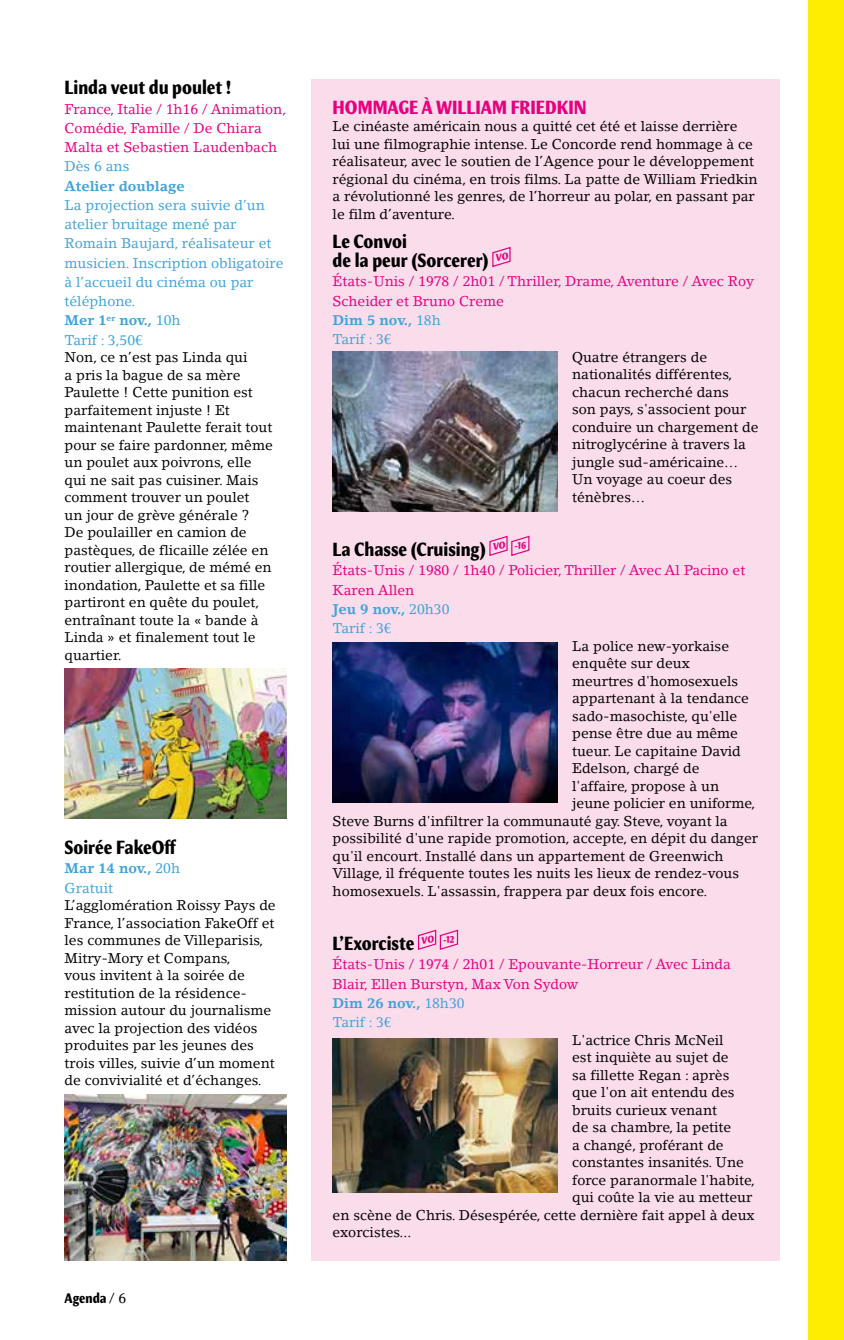
<style>
.page{position:relative;width:844px;height:1340px;background:#fff}
.page>*{position:absolute;margin:0;border:0;box-sizing:border-box;transform-origin:0 0}
.t1{font:700 condensed 19.25px/19.2px "Meadow Pro";color:#000}
.t2{font:700 condensed 19.25px "Meadow Pro";color:#e6007d}
.t3{font:14px/17.5px "Lino Letter";color:#000}
.t4{font:14px/19.2px "Lino Letter";color:#e6007d}
.t5{font:14px/19.2px "Lino Letter";color:#3ea3dc}
.t6{font:700 14px/19.2px "Lino Letter";color:#3ea3dc}
.t7{font:700 condensed 14px "Meadow Pro";color:#000}
.t8{font:700 condensed 9.97px "Meadow Pro";color:#e6007d}
.s1{font-weight:700}
.s2{font-weight:400}
.s3{font-family:"Lino Letter";font-weight:400;font-stretch:normal}
.s4{font-weight:700;color:#3ea3dc}
.s5{color:#3ea3dc}
</style>
<div class="page">
<div style="left:311px;top:79px;width:468px;height:1181px;background:#fadceb"></div>
<svg style="left:489px;top:535px;width:41px;height:21px"></svg>
<svg style="left:418px;top:929px;width:40px;height:21px"></svg>
<img style="left:64px;top:668px;width:222px;height:151px">
<img style="left:64px;top:1094px;width:222px;height:166px">
<img style="left:332px;top:351px;width:225px;height:160px">
<img style="left:332px;top:642px;width:225px;height:160px">
<img style="left:332px;top:1038px;width:225px;height:154px">
<div style="left:807px;top:0;width:36px;height:1339px;background:#ffed00"></div>
<svg style="left:492px;top:246px;width:19px;height:22px"></svg>
<h1 class="t1" style="left:64px;top:78px;width:168px">Linda veut du poulet !</h1>
<p class="t4" style="left:64px;top:99px;width:223px">France, Italie / 1h16 / Animation,<br>Comédie, Famille / De Chiara<br>Malta et Sebastien Laudenbach</p>
<p class="t5" style="left:64px;top:157px;width:66px">Dès 6 ans</p>
<p class="t6" style="left:64px;top:176px;width:122px">Atelier doublage</p>
<p class="t5" style="left:64px;top:195px;width:220px">La projection sera suivie d’un atelier bruitage mené par<br>Romain Baujard, réalisateur et musicien. Inscription obligatoire à l’accueil du cinéma ou par téléphone.<br><span class="s1">Mer 1</span><sup>er</sup> <span class="s1">nov.,</span> 10h<br>Tarif : 3,50€</p>
<p class="t3" style="left:64px;top:348px;width:210px">Non, ce n’est pas Linda qui<br>a pris la bague de sa mère<br>Paulette ! Cette punition est parfaitement injuste ! Et maintenant Paulette ferait tout pour se faire pardonner, même un poulet aux poivrons, elle qui ne sait pas cuisiner. Mais comment trouver un poulet<br>un jour de grève générale ?<br>De poulailler en camion de pastèques, de flicaille zélée en routier allergique, de mémé en inondation, Paulette et sa fille partiront en quête du poulet, entraînant toute la « bande à<br>Linda » et finalement tout le quartier.</p>
<h1 class="t1" style="left:64px;top:838px;width:113px">Soirée FakeOff</h1>
<p class="t6" style="left:64px;top:858px;width:117px">Mar 14 nov., <span class="s2">20h<br>Gratuit</span></p>
<p class="t3" style="left:64px;top:896px;width:212px">L’agglomération Roissy Pays de<br>France, l’association FakeOff et les communes de Villeparisis,<br>Mitry-Mory et Compans,<br>vous invitent à la soirée de restitution de la résidence&shy;mission autour du journalisme avec la projection des vidéos produites par les jeunes des trois villes, suivie d’un moment de convivialité et d’échanges.</p>
<p class="t7" style="left:64px;top:1290px;width:63px">Agenda <span class="s3">/ 6</span></p>
<h1 class="t2" style="left:332px;top:96px;width:255px">HOMMAGE À WILLIAM FRIEDKIN</h1>
<p class="t3" style="left:332px;top:117px;width:426px">Le cinéaste américain nous a quitté cet été et laisse derrière lui une filmographie intense. Le Concorde rend hommage à ce réalisateur, avec le soutien de l’Agence pour le développement régional du cinéma, en trois films. La patte de William Friedkin a révolutionné les genres, de l’horreur au polar, en passant par le film d’aventure.</p>
<h1 class="t1" style="left:332px;top:232px;width:157px">Le Convoi<br>de la peur (Sorcerer)</h1>
<p class="t4" style="left:332px;top:272px;width:422px">États-Unis / 1978 / 2h01 / Thriller, Drame, Aventure / Avec Roy<br>Scheider et Bruno Creme<br><span class="s4">Dim 5 nov.,</span> <span class="s5">18h<br>Tarif : 3€</span></p>
<p class="t3" style="left:572px;top:348px;width:188px">Quatre étrangers de nationalités différentes, chacun recherché dans<br>son pays, s'associent pour conduire un chargement de nitroglycérine à travers la jungle sud-américaine…<br>Un voyage au coeur des ténèbres…</p>
<h1 class="t1" style="left:332px;top:540px;width:155px">La Chasse (Cruising)</h1>
<p class="t8" style="left:492px;top:542px;width:35px;rotate:-6deg">VO -16</p>
<p class="t4" style="left:332px;top:560px;width:414px">États-Unis / 1980 / 1h40 / Policier, Thriller / Avec Al Pacino et<br>Karen Allen<br><span class="s4">Jeu 9 nov.,</span> <span class="s5">20h30<br>Tarif : 3€</span></p>
<p class="t3" style="left:572px;top:637px;width:158px">La police new-yorkaise</p>
<p class="t3" style="left:572px;top:654px;width:119px">enquête sur deux</p>
<p class="t3" style="left:572px;top:672px;width:168px">meurtres d'homosexuels</p>
<p class="t3" style="left:572px;top:689px;width:178px">appartenant à la tendance</p>
<p class="t3" style="left:572px;top:707px;width:166px">sado-masochiste, qu'elle</p>
<p class="t3" style="left:572px;top:724px;width:167px">pense être due au même</p>
<p class="t3" style="left:572px;top:742px;width:170px">tueur. Le capitaine David</p>
<p class="t3" style="left:572px;top:759px;width:129px">Edelson, chargé de</p>
<p class="t3" style="left:572px;top:777px;width:148px">l'affaire, propose à un</p>
<p class="t3" style="left:572px;top:794px;width:185px">jeune policier en uniforme,</p>
<p class="t3" style="left:332px;top:812px;width:396px">Steve Burns d'infiltrer la communauté gay. Steve, voyant la</p>
<p class="t3" style="left:332px;top:829px;width:427px">possibilité d'une rapide promotion, accepte, en dépit du danger</p>
<p class="t3" style="left:332px;top:847px;width:392px">qu'il encourt. Installé dans un appartement de Greenwich</p>
<p class="t3" style="left:332px;top:864px;width:408px">Village, il fréquente toutes les nuits les lieux de rendez-vous</p>
<p class="t3" style="left:332px;top:882px;width:376px">homosexuels. L'assassin, frappera par deux fois encore.</p>
<h1 class="t1" style="left:332px;top:933px;width:83px">L’Exorciste</h1>
<p class="t8" style="left:421px;top:936px;width:34px;rotate:-6deg">VO -12</p>
<p class="t4" style="left:332px;top:954px;width:400px">États-Unis / 1974 / 2h01 / Epouvante-Horreur / Avec Linda<br>Blair, Ellen Burstyn, Max Von Sydow<br><span class="s4">Dim 26 nov.,</span> <span class="s5">18h30<br>Tarif : 3€</span></p>
<p class="t3" style="left:572px;top:1030px;width:153px">L'actrice Chris McNeil</p>
<p class="t3" style="left:572px;top:1048px;width:158px">est inquiète au sujet de</p>
<p class="t3" style="left:572px;top:1065px;width:159px">sa fillette Regan : après</p>
<p class="t3" style="left:572px;top:1083px;width:164px">que l'on ait entendu des</p>
<p class="t3" style="left:572px;top:1100px;width:146px">bruits curieux venant</p>
<p class="t3" style="left:572px;top:1118px;width:161px">de sa chambre, la petite</p>
<p class="t3" style="left:572px;top:1135px;width:153px">a changé, proférant de</p>
<p class="t3" style="left:572px;top:1153px;width:173px">constantes insanités. Une</p>
<p class="t3" style="left:572px;top:1170px;width:184px">force paranormale l'habite,</p>
<p class="t3" style="left:572px;top:1188px;width:182px">qui coûte la vie au metteur</p>
<p class="t3" style="left:332px;top:1205px;width:423px">en scène de Chris. Désespérée, cette dernière fait appel à deux</p>
<p class="t3" style="left:332px;top:1223px;width:80px">exorcistes...</p>
</div>
